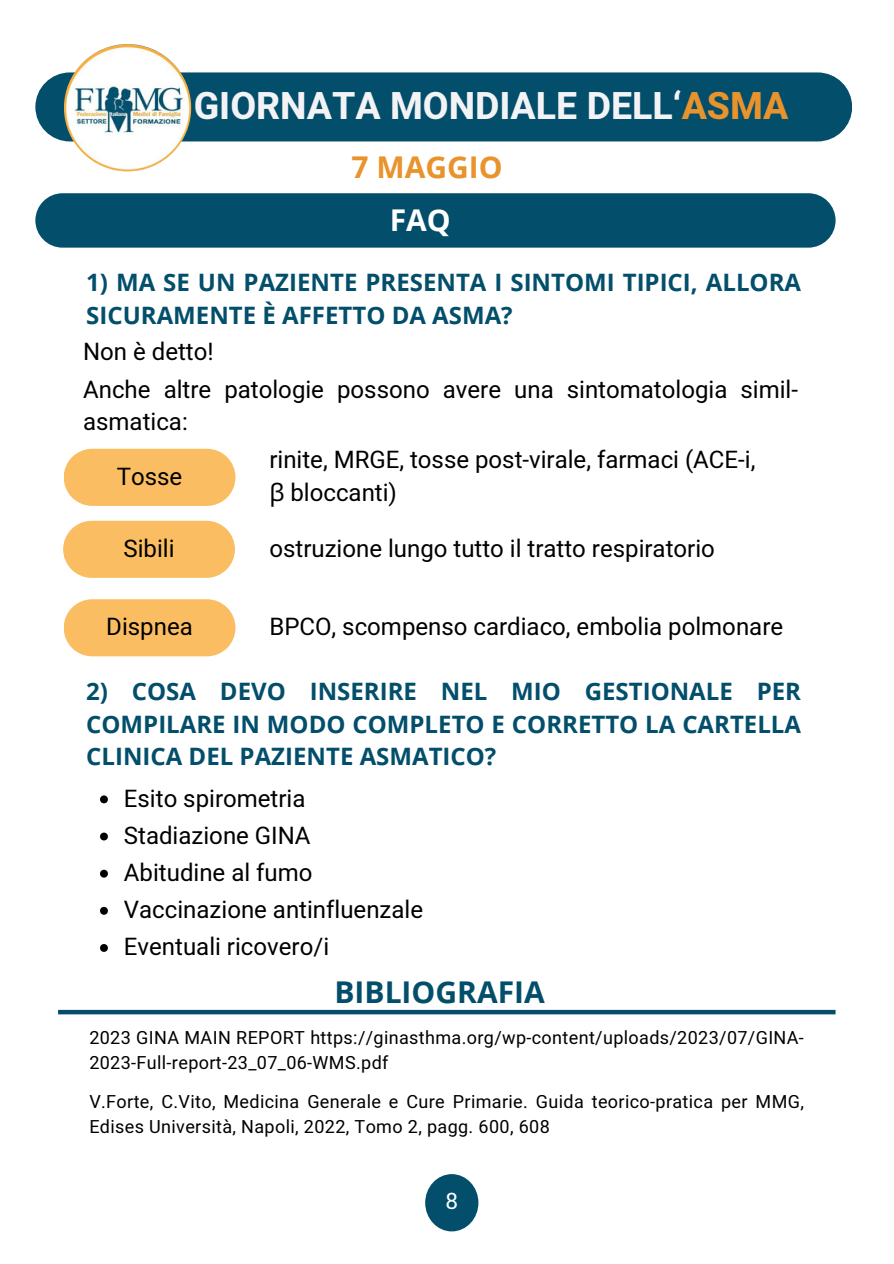
<style>
.page{position:relative;width:894px;height:1264px;background:#fff}
.page>*{position:absolute;margin:0;border:0;box-sizing:border-box;transform-origin:0 0}
.t1{font:700 37.5px "Heebo";color:#f3f3f5}
.t2{font:700 30px "Open Sans";color:#024e6b}
.t3{font:700 30px "Open Sans";color:#e9932d}
.t4{font:700 30px "Open Sans";color:#fff}
.t5{font:24px/32.7px "Heebo";color:#000}
.t6{font:700 24px/32.7px "Open Sans";color:#024e6b}
.t7{font:22.5px "Heebo";color:#fff}
.t8{font:18px/24.8px "Heebo";letter-spacing:.02em;color:#000}
.s1{color:#e9932d}
.s2{font-family:"Noto Sans"}
</style>
<div class="page">
<div style="left:35px;top:72px;width:816px;height:69px;background:#024e6b;border-radius:34px"></div>
<img style="left:64px;top:44px;width:127px;height:127px;border-radius:50%">
<div style="left:425px;top:1174px;width:53px;height:57px;background:#024e6b;border-radius:50%"></div>
<svg style="left:64px;top:449px;width:171px;height:57px;background:#fac16b"></svg>
<svg style="left:63px;top:521px;width:172px;height:57px;background:#fac16c"></svg>
<svg style="left:64px;top:599px;width:171px;height:57px;background:#fac16c"></svg>
<div style="left:35px;top:193px;width:800px;height:55px;background:#024e6b;border-radius:27px"></div>
<div style="left:58px;top:1009px;width:777px;height:5px;background:#024e6b"></div>
<svg style="left:100px;top:795px;width:8px;height:8px"></svg>
<svg style="left:100px;top:832px;width:8px;height:8px"></svg>
<svg style="left:100px;top:869px;width:8px;height:8px"></svg>
<svg style="left:100px;top:906px;width:8px;height:8px"></svg>
<svg style="left:100px;top:944px;width:8px;height:7px"></svg>
<h4 class="t1" style="left:194px;top:79px;width:596px">GIORNATA MONDIALE DELL‘<span class="s1">ASMA</span></h4>
<h4 class="t3" style="left:351px;top:146px;width:152px">7 MAGGIO</h4>
<h4 class="t4" style="left:389px;top:199px;width:62px">FAQ</h4>
<h4 class="t6" style="left:86px;top:266px;width:716px">1) MA SE UN PAZIENTE PRESENTA I SINTOMI TIPICI, ALLORA<br>SICURAMENTE È AFFETTO DA ASMA?</h4>
<h3 class="t5" style="left:83px;top:336px;width:132px">Non è detto!</h3>
<h4 class="t5" style="left:83px;top:374px;width:716px">Anche altre patologie possono avere una sintomatologia simil&shy;asmatica:</h4>
<h4 class="t5" style="left:269px;top:444px;width:487px">rinite, MRGE, tosse post-virale, farmaci (ACE-i, <span class="s2">β</span> bloccanti)</h4>
<h4 class="t5" style="left:269px;top:532px;width:447px">ostruzione lungo tutto il tratto respiratorio</h4>
<h2 class="t5" style="left:117px;top:461px;width:67px">Tosse</h2>
<h2 class="t5" style="left:123px;top:533px;width:53px">Sibili</h2>
<h3 class="t5" style="left:106px;top:611px;width:88px">Dispnea</h3>
<h4 class="t5" style="left:269px;top:611px;width:515px">BPCO, scompenso cardiaco, embolia polmonare</h4>
<p class="t6" style="left:86px;top:674px;width:716px;text-align:justify">2) COSA DEVO INSERIRE NEL MIO GESTIONALE PER COMPILARE IN MODO COMPLETO E CORRETTO LA CARTELLA CLINICA DEL PAZIENTE ASMATICO?</p>
<p class="t5" style="left:124px;top:782px;width:183px">Esito spirometria</p>
<p class="t5" style="left:124px;top:820px;width:188px">Stadiazione GINA</p>
<p class="t5" style="left:124px;top:857px;width:190px">Abitudine al fumo</p>
<p class="t5" style="left:124px;top:894px;width:300px">Vaccinazione antinfluenzale</p>
<h2 class="t5" style="left:124px;top:931px;width:207px">Eventuali ricovero/i</h2>
<p class="t2" style="left:334px;top:970px;width:212px">BIBLIOGRAFIA</p>
<p class="t8" style="left:89px;top:1026px;width:715px">2023 GINA MAIN REPORT https://ginasthma.org/wp-content/uploads/2023/07/GINA-<br>2023-Full-report-23_07_06-WMS.pdf</p>
<p class="t8" style="left:89px;top:1089px;width:715px">V.Forte, C.Vito, Medicina Generale e Cure Primarie. Guida teorico-pratica per MMG,<br>Edises Università, Napoli, 2022, Tomo 2, pagg. 600, 608</p>
<h1 class="t7" style="left:445px;top:1185px;width:14px">8</h1>
</div>
